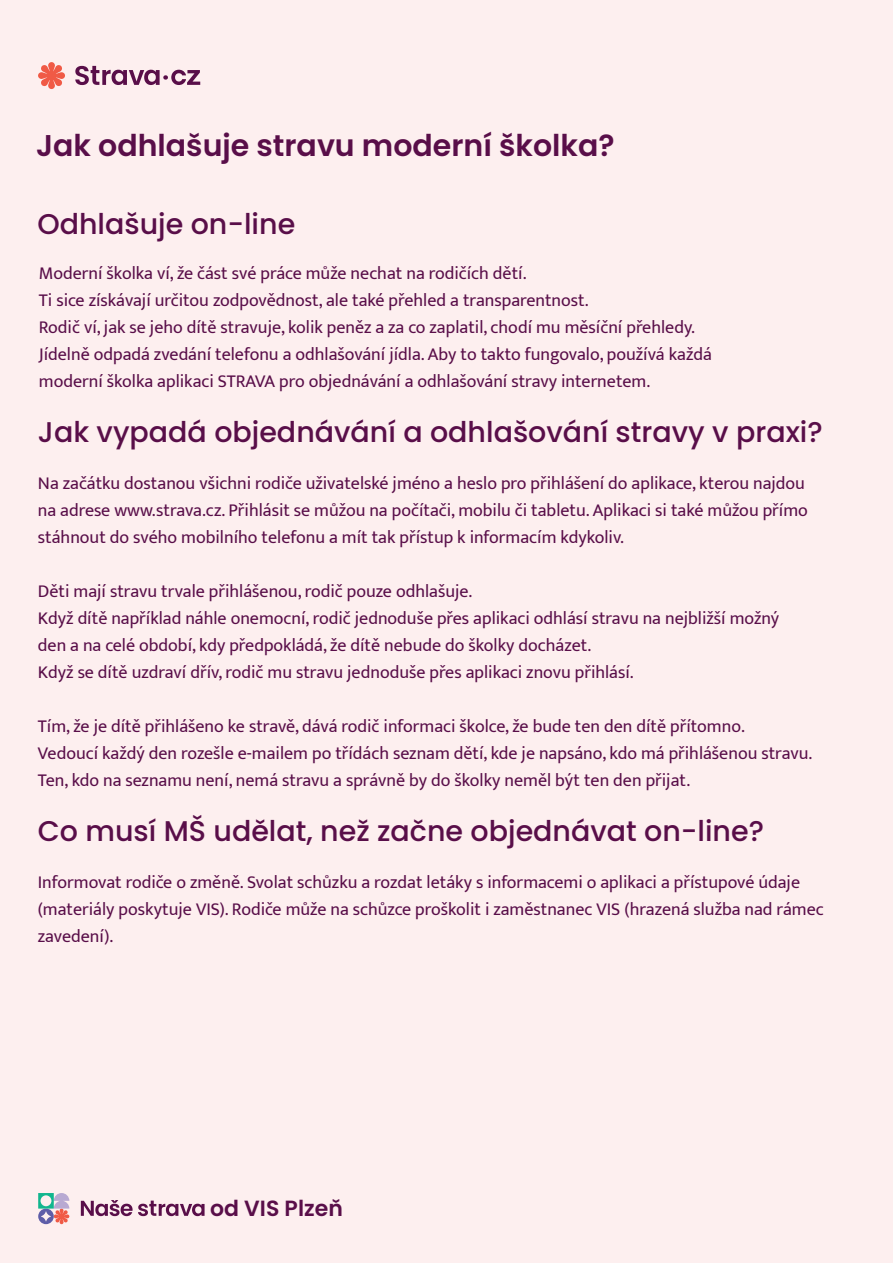
<style>
.page{position:relative;width:893px;height:1263px;background:#fff}
.page>*{position:absolute;margin:0;border:0;box-sizing:border-box;transform-origin:0 0}
.t1{font:600 30px "Poppins";color:#590e49}
.t2{font:500 28.5px "Poppins";color:#590e49}
.t3{font:600 22.05px "Poppins";color:#590e49}
.t4{font:18px/27px "Mukta";color:#590e49}
</style>
<div class="page">
<div style="left:0;top:0;width:892px;height:1263px;background:#fdefef"></div>
<svg style="left:75px;top:66px;width:125px;height:19px"></svg>
<svg style="left:38px;top:62px;width:27px;height:27px"></svg>
<svg style="left:38px;top:1193px;width:31px;height:31px"></svg>
<svg style="left:81px;top:1200px;width:123px;height:16px"></svg>
<h1 class="t1" style="left:36px;top:128px;width:580px">Jak odhlašuje stravu moderní školka?</h1>
<h2 class="t2" style="left:37px;top:207px;width:259px">Odhlašuje on-line</h2>
<p class="t4" style="left:39px;top:260px;width:674px">Moderní školka ví, že část své práce může nechat na rodičích dětí.<br>Ti sice získávají určitou zodpovědnost, ale také přehled a transparentnost.<br>Rodič ví, jak se jeho dítě stravuje, kolik peněz a za co zaplatil, chodí mu měsíční přehledy.<br>Jídelně odpadá zvedání telefonu a odhlašování jídla. Aby to takto fungovalo, používá každá moderní školka aplikaci STRAVA pro objednávání a odhlašování stravy internetem.</p>
<h2 class="t2" style="left:38px;top:416px;width:786px">Jak vypadá objednávání a odhlašování stravy v praxi?</h2>
<p class="t4" style="left:38px;top:470px;width:771px">Na začátku dostanou všichni rodiče uživatelské jméno a heslo pro přihlášení do aplikace, kterou najdou na adrese www.strava.cz. Přihlásit se můžou na počítači, mobilu či tabletu. Aplikaci si také můžou přímo stáhnout do svého mobilního telefonu a mít tak přístup k informacím kdykoliv.</p>
<p class="t4" style="left:38px;top:578px;width:742px">Děti mají stravu trvale přihlášenou, rodič pouze odhlašuje.<br>Když dítě například náhle onemocní, rodič jednoduše přes aplikaci odhlásí stravu na nejbližší možný den a na celé období, kdy předpokládá, že dítě nebude do školky docházet.<br>Když se dítě uzdraví dřív, rodič mu stravu jednoduše přes aplikaci znovu přihlásí.</p>
<p class="t4" style="left:38px;top:713px;width:775px">Tím, že je dítě přihlášeno ke stravě, dává rodič informaci školce, že bude ten den dítě přítomno.<br>Vedoucí každý den rozešle e-mailem po třídách seznam dětí, kde je napsáno, kdo má přihlášenou stravu.<br>Ten, kdo na seznamu není, nemá stravu a správně by do školky neměl být ten den přijat.</p>
<h2 class="t2" style="left:38px;top:815px;width:727px">Co musí MŠ udělat, než začne objednávat on-line?</h2>
<p class="t4" style="left:38px;top:869px;width:787px">Informovat rodiče o změně. Svolat schůzku a rozdat letáky s informacemi o aplikaci a přístupové údaje (materiály poskytuje VIS). Rodiče může na schůzce proškolit i zaměstnanec VIS (hrazená služba nad rámec zavedení).</p>
<p class="t3" style="left:210px;top:1195px;width:134px">od VIS Plzeň</p>
</div>
